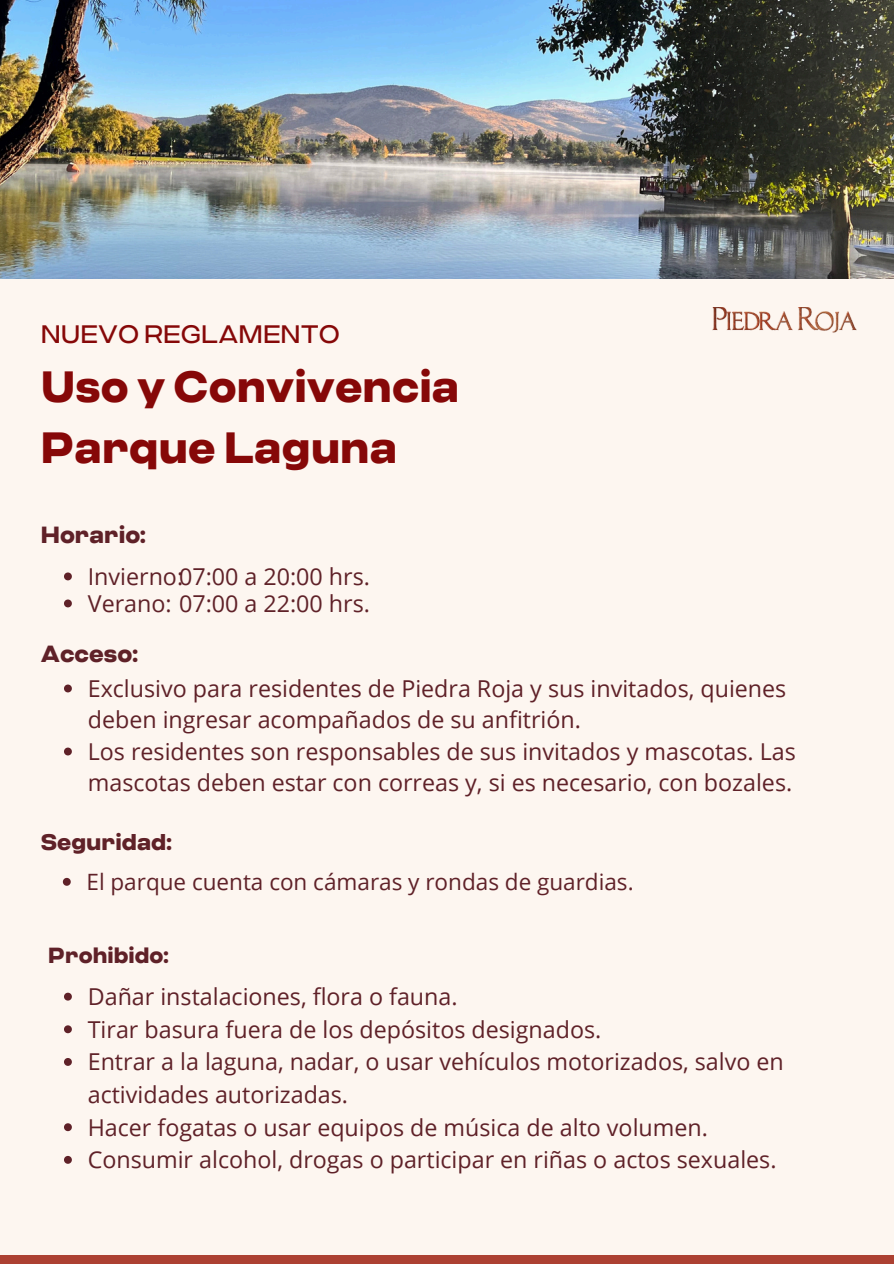
<style>
.page{position:relative;width:894px;height:1264px;background:#fff}
.page>*{position:absolute;margin:0;border:0;box-sizing:border-box;transform-origin:0 0}
.t1{font:800 43.65px/61.1px "Criteria CF";color:#860808}
.t2{font:25.2px "Criteria CF";color:#860808}
.t3{font:800 23.4px "Criteria CF";color:#5f2128}
.t4{font:23.25px/31.5px "Open Sans";color:#5f2128}
.t5{font:22.5px "Open Sans";color:#5f2128}
.t6{font:800 22.5px "Criteria CF";color:#5f2128}
.t7{font:800 21.9px "Criteria CF";color:#5f2128}
</style>
<div class="page">
<div style="left:0;top:0;width:893px;height:1263px;background:#fdf6f0"></div>
<div style="left:0;top:1254px;width:893px;height:9px;background:#ac4132"></div>
<img style="left:0;top:0;width:893px;height:279px">
<img style="left:712px;top:307px;width:145px;height:26px">
<svg style="left:63px;top:877px;width:8px;height:8px"></svg>
<svg style="left:64px;top:572px;width:8px;height:8px"></svg>
<svg style="left:64px;top:599px;width:8px;height:8px"></svg>
<svg style="left:64px;top:684px;width:8px;height:8px"></svg>
<svg style="left:64px;top:747px;width:8px;height:8px"></svg>
<svg style="left:64px;top:992px;width:8px;height:8px"></svg>
<svg style="left:64px;top:1025px;width:8px;height:8px"></svg>
<svg style="left:64px;top:1058px;width:8px;height:7px"></svg>
<svg style="left:64px;top:1123px;width:8px;height:8px"></svg>
<svg style="left:64px;top:1155px;width:8px;height:8px"></svg>
<p class="t2" style="left:41px;top:319px;width:300px">NUEVO REGLAMENTO</p>
<h1 class="t1" style="left:41px;top:358px;width:420px">Uso y Convivencia<br>Parque Laguna</h1>
<p class="t3" style="left:41px;top:521px;width:106px">Horario:</p>
<h3 class="t4" style="left:179px;top:560px;width:192px">07:00 a 20:00 hrs.</h3>
<p class="t4" style="left:88px;top:560px;width:97px">Invierno:</p>
<h4 class="t4" style="left:88px;top:587px;width:284px">Verano: 07:00 a 22:00 hrs.</h4>
<p class="t3" style="left:41px;top:640px;width:99px">Acceso:</p>
<h5 class="t4" style="left:88px;top:672px;width:700px">Exclusivo para residentes de Piedra Roja y sus invitados, quienes deben ingresar acompañados de su anfitrión.</h5>
<p class="t4" style="left:88px;top:735px;width:709px">Los residentes son responsables de sus invitados y mascotas. Las mascotas deben estar con correas y, si es necesario, con bozales.</p>
<h3 class="t6" style="left:41px;top:828px;width:132px">Seguridad:</h3>
<p class="t5" style="left:86px;top:866px;width:548px">El parque cuenta con cámaras y rondas de guardias.</p>
<p class="t7" style="left:48px;top:942px;width:122px">Prohibido:</p>
<h5 class="t4" style="left:88px;top:980px;width:371px">Dañar instalaciones, flora o fauna.</h5>
<p class="t4" style="left:88px;top:1012px;width:515px">Tirar basura fuera de los depósitos designados.</p>
<p class="t4" style="left:88px;top:1044px;width:697px;line-height:32.7px">Entrar a la laguna, nadar, o usar vehículos motorizados, salvo en actividades autorizadas.</p>
<p class="t4" style="left:88px;top:1110px;width:621px">Hacer fogatas o usar equipos de música de alto volumen.</p>
<p class="t4" style="left:88px;top:1143px;width:690px">Consumir alcohol, drogas o participar en riñas o actos sexuales.</p>
</div>
